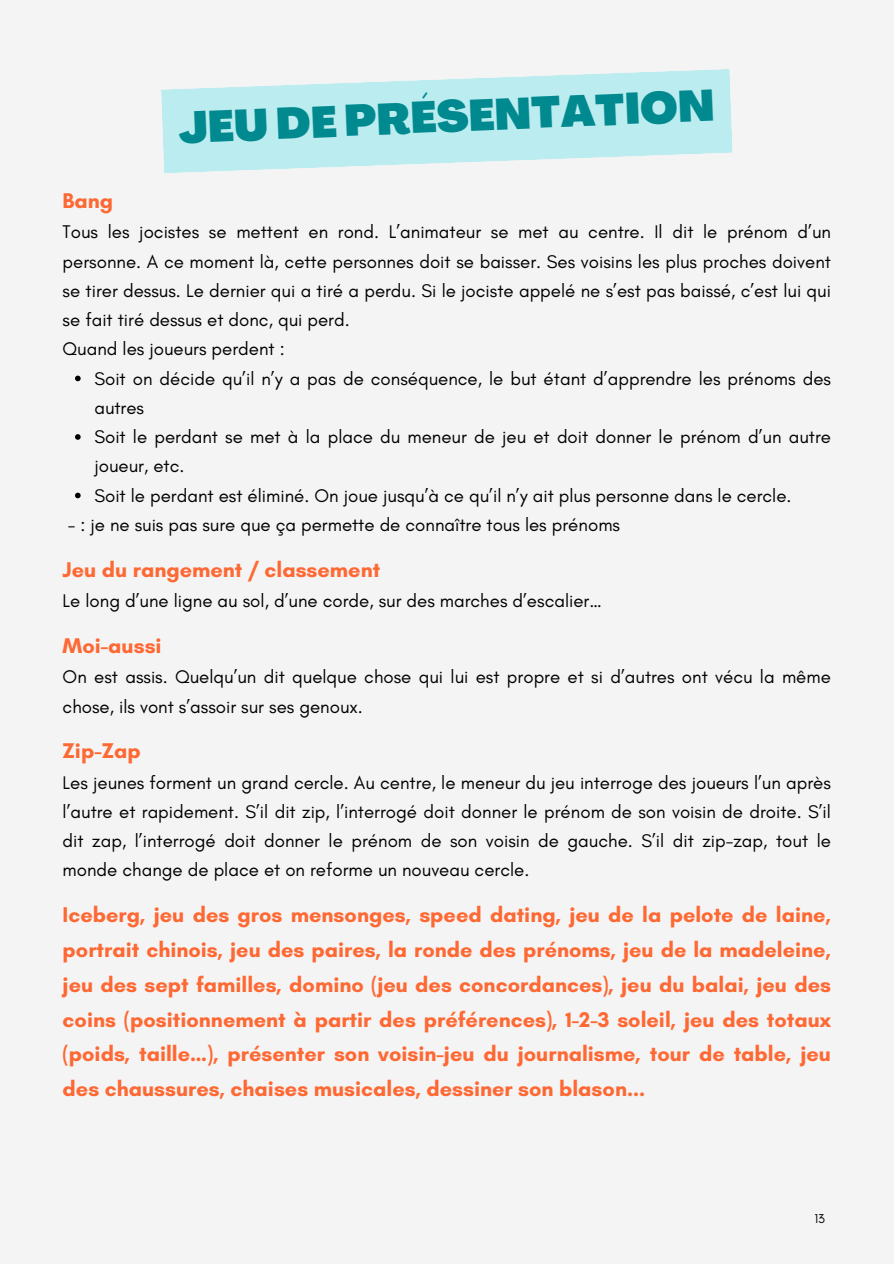
<style>
.page{position:relative;width:894px;height:1264px;background:#fff}
.page>*{position:absolute;margin:0;border:0;box-sizing:border-box;transform-origin:0 0}
.t1{font:900 43.35px "Agrandir";color:#00898f}
.t2{font:700 21.6px/35px "Glacial Indifference";color:#fe6833;text-align:justify}
.t3{font:18.6px/29.2px "Glacial Indifference";color:#000}
.t4{font:13.05px "Glacial Indifference";color:#000}
</style>
<div class="page">
<div style="left:0;top:0;width:893px;height:1263px;background:#f4f4f4"></div>
<svg style="left:161px;top:69px;width:571px;height:104px;fill:#bbecef"></svg>
<svg style="left:75px;top:375px;width:6px;height:6px"></svg>
<svg style="left:75px;top:434px;width:6px;height:6px"></svg>
<svg style="left:75px;top:492px;width:6px;height:6px"></svg>
<h1 class="t1" style="left:178px;top:109px;width:538px;rotate:-2deg">JEU DE PRÉSENTATION</h1>
<p class="t2" style="left:63px;top:183px;width:52px">Bang</p>
<p class="t3" style="left:63px;top:217px;width:769px;text-align:justify">Tous les jocistes se mettent en rond. L’animateur se met au centre. Il dit le prénom d’un personne. A ce moment là, cette personnes doit se baisser. Ses voisins les plus proches doivent se tirer dessus. Le dernier qui a tiré a perdu. Si le jociste appelé ne s’est pas baissé, c’est lui qui se fait tiré dessus et donc, qui perd.</p>
<p class="t3" style="left:63px;top:334px;width:223px">Quand les joueurs perdent :</p>
<p class="t3" style="left:94px;top:363px;width:738px">Soit on décide qu’il n’y a pas de conséquence, le but étant d’apprendre les prénoms des autres</p>
<p class="t3" style="left:94px;top:422px;width:738px">Soit le perdant se met à la place du meneur de jeu et doit donner le prénom d’un autre joueur, etc.</p>
<p class="t3" style="left:94px;top:480px;width:698px">Soit le perdant est éliminé. On joue jusqu’à ce qu’il n’y ait plus personne dans le cercle.</p>
<p class="t3" style="left:68px;top:510px;width:553px">- : je ne suis pas sure que ça permette de connaître tous les prénoms</p>
<p class="t2" style="left:63px;top:552px;width:319px">Jeu du rangement / classement</p>
<p class="t3" style="left:63px;top:586px;width:540px">Le long d’une ligne au sol, d’une corde, sur des marches d’escalier…</p>
<p class="t2" style="left:63px;top:628px;width:101px">Moi-aussi</p>
<p class="t3" style="left:63px;top:662px;width:769px">On est assis. Quelqu’un dit quelque chose qui lui est propre et si d’autres ont vécu la même chose, ils vont s’assoir sur ses genoux.</p>
<p class="t2" style="left:63px;top:733px;width:79px">Zip-Zap</p>
<p class="t3" style="left:63px;top:767px;width:769px;text-align:justify">Les jeunes forment un grand cercle. Au centre, le meneur du jeu interroge des joueurs l’un après l’autre et rapidement. S’il dit zip, l’interrogé doit donner le prénom de son voisin de droite. S’il dit zap, l’interrogé doit donner le prénom de son voisin de gauche. S’il dit zip-zap, tout le monde change de place et on reforme un nouveau cercle.</p>
<p class="t2" style="left:63px;top:896px;width:769px">Iceberg, jeu des gros mensonges, speed dating, jeu de la pelote de laine, portrait chinois, jeu des paires, la ronde des prénoms, jeu de la madeleine, jeu des sept familles, domino (jeu des concordances), jeu du balai, jeu des coins (positionnement à partir des préférences), 1-2-3 soleil, jeu des totaux (poids, taille…), présenter son voisin-jeu du journalisme, tour de table, jeu des chaussures, chaises musicales, dessiner son blason...</p>
<p class="t4" style="left:814px;top:1210px;width:12px">13</p>
</div>
